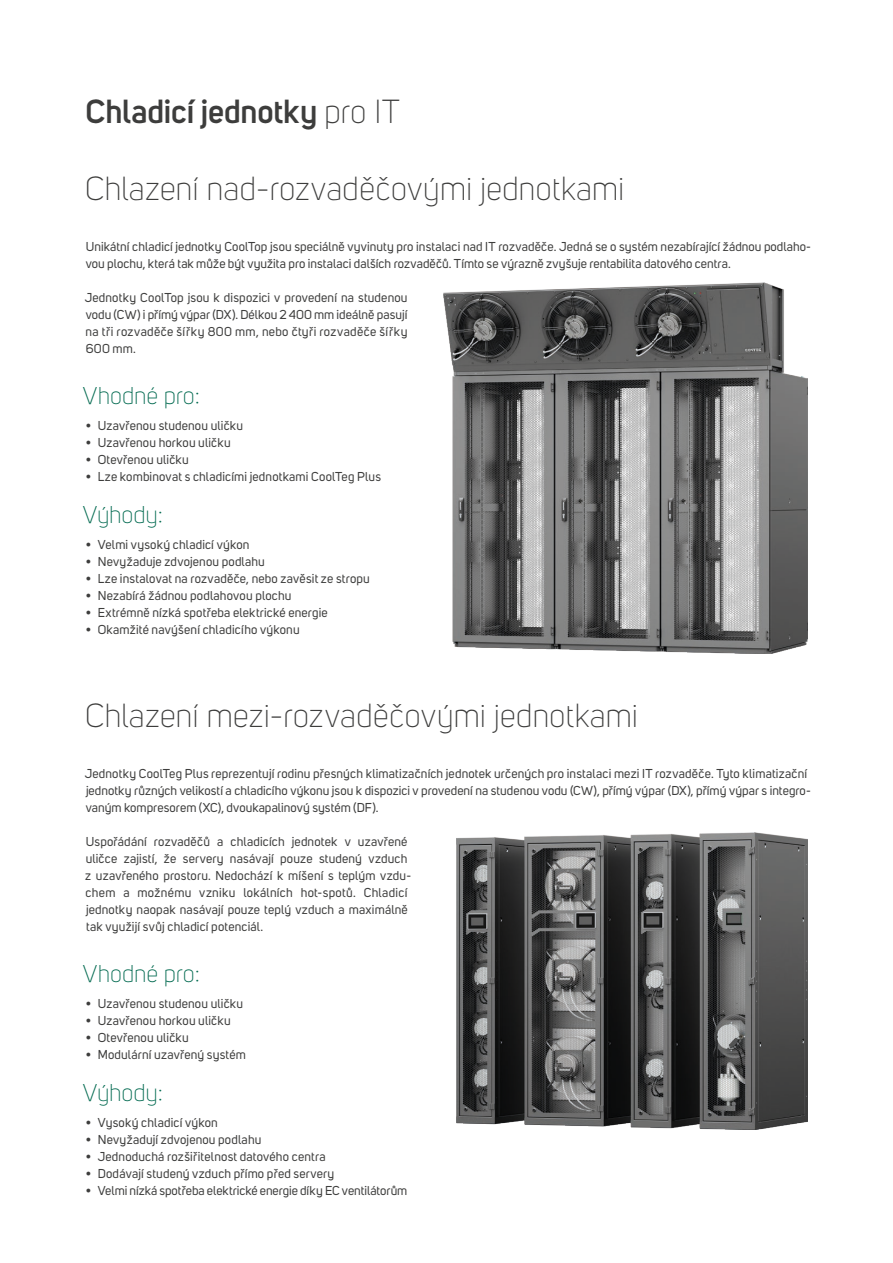
<style>
.page{position:relative;width:893px;height:1263px;background:#fff}
.page>*{position:absolute;margin:0;border:0;box-sizing:border-box;transform-origin:0 0}
.t1{font:300 33px "Uni Sans";letter-spacing:-.005em;color:#3d3d3c}
.t2{font:600 33px "Uni Sans";letter-spacing:-.005em;color:#3d3d3c}
.t3{font:300 24px "Uni Sans";letter-spacing:-.005em;color:#00694f}
.t4{font:12.75px/17px "Uni Sans";letter-spacing:.01em;color:#3d3d3c}
.s1{font-weight:300}
</style>
<div class="page">
<img style="left:443px;top:283px;width:365px;height:371px">
<img style="left:456px;top:832px;width:352px;height:297px">
<h1 class="t2" style="left:85px;top:92px;width:316px">Chladicí jednotky <span class="s1">pro IT</span></h1>
<h1 class="t1" style="left:85px;top:169px;width:541px">Chlazení nad-rozvaděčovými jednotkami</h1>
<p class="t4" style="left:86px;top:238px;width:727px">Unikátní chladicí jednotky CoolTop jsou speciálně vyvinuty pro instalaci nad IT rozvaděče. Jedná se o systém nezabírající žádnou podlaho&shy;vou plochu, která tak může být využita pro instalaci dalších rozvaděčů. Tímto se výrazně zvyšuje rentabilita datového centra.</p>
<p class="t4" style="left:85px;top:289px;width:324px;text-align:justify">Jednotky CoolTop jsou k dispozici v provedení na studenou vodu (CW) i přímý výpar (DX). Délkou 2 400 mm ideálně pasují na tři rozvaděče šířky 800 mm, nebo čtyři rozvaděče šířky 600 mm.</p>
<h2 class="t3" style="left:83px;top:382px;width:119px">Vhodné pro:</h2>
<p class="t4" style="left:86px;top:417px;width:159px">• Uzavřenou studenou uličku</p>
<p class="t4" style="left:86px;top:434px;width:146px">• Uzavřenou horkou uličku</p>
<p class="t4" style="left:86px;top:451px;width:104px">• Otevřenou uličku</p>
<p class="t4" style="left:86px;top:468px;width:297px">• Lze kombinovat s chladicími jednotkami CoolTeg Plus</p>
<h2 class="t3" style="left:83px;top:501px;width:82px">Výhody:</h2>
<p class="t4" style="left:86px;top:536px;width:165px">• Velmi vysoký chladicí výkon</p>
<p class="t4" style="left:86px;top:553px;width:180px">• Nevyžaduje zdvojenou podlahu</p>
<p class="t4" style="left:86px;top:570px;width:285px">• Lze instalovat na rozvaděče, nebo zavěsit ze stropu</p>
<p class="t4" style="left:86px;top:587px;width:207px">• Nezabírá žádnou podlahovou plochu</p>
<p class="t4" style="left:86px;top:604px;width:243px">• Extrémně nízká spotřeba elektrické energie</p>
<p class="t4" style="left:86px;top:621px;width:215px">• Okamžité navýšení chladicího výkonu</p>
<h1 class="t1" style="left:85px;top:697px;width:555px">Chlazení mezi-rozvaděčovými jednotkami</h1>
<p class="t4" style="left:85px;top:765px;width:728px">Jednotky CoolTeg Plus reprezentují rodinu přesných klimatizačních jednotek určených pro instalaci mezi IT rozvaděče. Tyto klimatizační jednotky různých velikostí a chladicího výkonu jsou k dispozici v provedení na studenou vodu (CW), přímý výpar (DX), přímý výpar s integro&shy;vaným kompresorem (XC), dvoukapalinový systém (DF).</p>
<p class="t4" style="left:85px;top:833px;width:327px">Uspořádání rozvaděčů a chladicích jednotek v uzavřené uličce zajistí, že servery nasávají pouze studený vzduch z uzavřeného prostoru. Nedochází k míšení s teplým vzdu&shy;chem a možnému vzniku lokálních hot-spotů. Chladicí jednotky naopak nasávají pouze teplý vzduch a maximálně tak využijí svůj chladicí potenciál.</p>
<h2 class="t3" style="left:83px;top:960px;width:119px">Vhodné pro:</h2>
<p class="t4" style="left:86px;top:995px;width:159px">• Uzavřenou studenou uličku</p>
<p class="t4" style="left:86px;top:1012px;width:146px">• Uzavřenou horkou uličku</p>
<p class="t4" style="left:86px;top:1029px;width:104px">• Otevřenou uličku</p>
<p class="t4" style="left:86px;top:1046px;width:162px">• Modulární uzavřený systém</p>
<h2 class="t3" style="left:83px;top:1079px;width:82px">Výhody:</h2>
<p class="t4" style="left:86px;top:1114px;width:133px">• Vysoký chladicí výkon</p>
<p class="t4" style="left:86px;top:1131px;width:177px">• Nevyžadují zdvojenou podlahu</p>
<p class="t4" style="left:86px;top:1148px;width:241px">• Jednoduchá rozšiřitelnost datového centra</p>
<p class="t4" style="left:86px;top:1165px;width:250px">• Dodávají studený vzduch přímo před servery</p>
<p class="t4" style="left:86px;top:1182px;width:323px">• Velmi nízká spotřeba elektrické energie díky EC ventilátorům</p>
</div>
